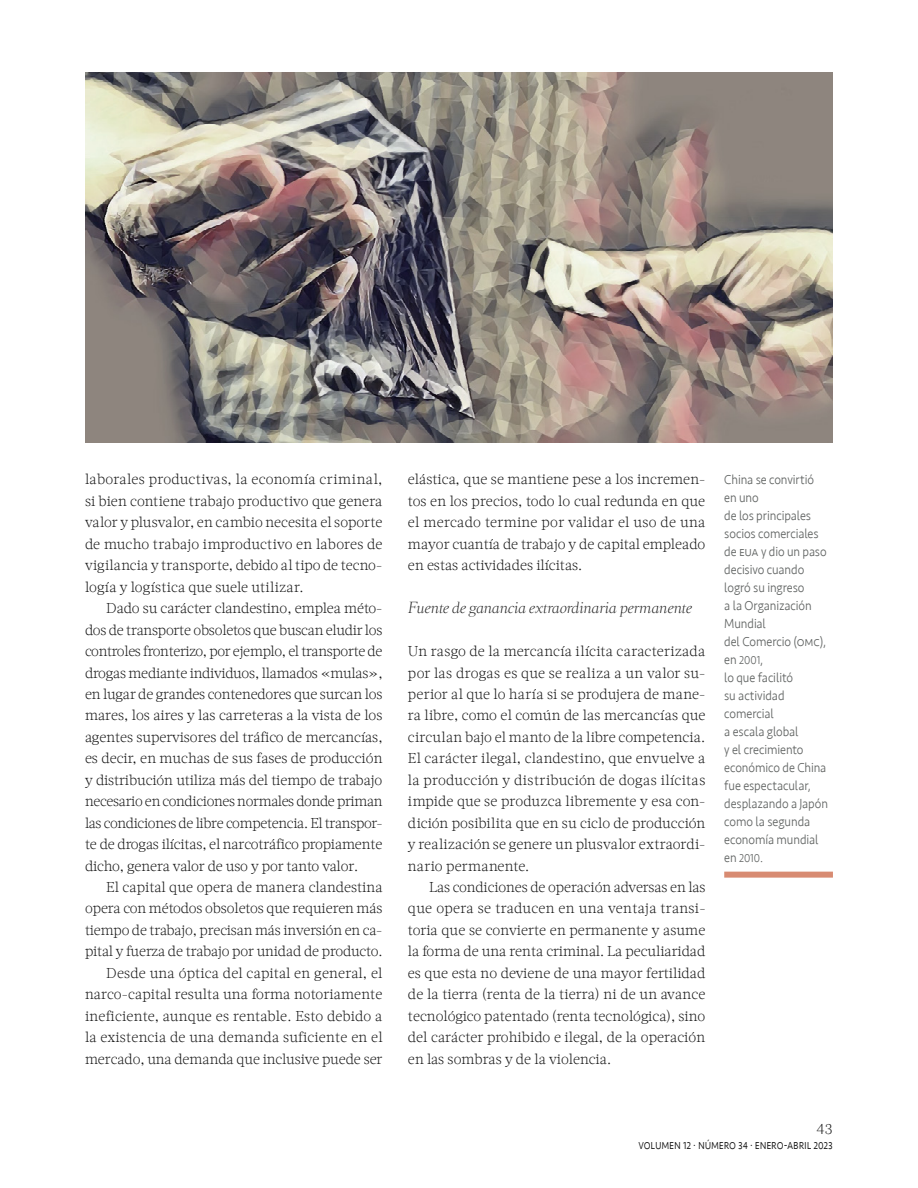
<style>
.page{position:relative;width:918px;height:1188px;background:#fff}
.page>*{position:absolute;margin:0;border:0;box-sizing:border-box;transform-origin:0 0}
.t1{font:300 15px "Acta W01";color:#121212}
.t2{font:300 14.25px/21.5px "Acta W01";color:#121212;text-align:justify}
.t3{font:italic 300 14.25px "Sang Bleu BP";letter-spacing:.005em;color:#121212}
.t4{font:300 13.5px/18px "Seravek";letter-spacing:-.005em;color:#606362;scale:.91 1}
.t5{font:300 13.5px "Seravek";letter-spacing:-.015em;color:#121212;scale:.8 1}
.t6{font:300 11.85px "Seravek";letter-spacing:-.005em;color:#606362;scale:.91 1}
.s1{font-size:13.5px}
</style>
<div class="page">
<div style="left:724px;top:872px;width:109px;height:6px;background:#d88b72"></div>
<img style="left:85px;top:73px;width:748px;height:369px">
<p class="t2" style="left:85px;top:469px;width:299px">laborales productivas, la economía criminal, si bien contiene trabajo productivo que genera valor y plusvalor, en cambio necesita el soporte de mucho trabajo improductivo en labores de vigilancia y transporte, debido al tipo de tecno&shy;logía y logística que suele utilizar.</p>
<p class="t2" style="left:85px;top:598px;width:299px;text-indent:21px">Dado su carácter clandestino, emplea méto&shy;dos de transporte obsoletos que buscan eludir los controles fronterizo, por ejemplo, el transporte de drogas mediante individuos, llamados «mulas», en lugar de grandes contenedores que surcan los mares, los aires y las carreteras a la vista de los agentes supervisores del tráfico de mercancías, es decir, en muchas de sus fases de producción y distribución utiliza más del tiempo de trabajo necesario en condiciones normales donde priman las condiciones de libre competencia. El transpor&shy;te de drogas ilícitas, el narcotráfico propiamente dicho, genera valor de uso y por tanto valor.</p>
<p class="t2" style="left:85px;top:876px;width:299px;text-align:right">El capital que opera de manera clandestina opera con métodos obsoletos que requieren más tiempo de trabajo, precisan más inversión en ca&shy;pital y fuerza de trabajo por unidad de producto.<br>Desde una óptica del capital en general, el narco-capital resulta una forma notoriamente ineficiente, aunque es rentable. Esto debido a la existencia de una demanda suficiente en el mercado, una demanda que inclusive puede ser</p>
<p class="t2" style="left:408px;top:469px;width:299px">elástica, que se mantiene pese a los incremen&shy;tos en los precios, todo lo cual redunda en que el mercado termine por validar el uso de una mayor cuantía de trabajo y de capital empleado en estas actividades ilícitas.</p>
<p class="t3" style="left:408px;top:598px;width:285px">Fuente de ganancia extraordinaria permanente</p>
<p class="t2" style="left:408px;top:640px;width:299px">Un rasgo de la mercancía ilícita caracterizada por las drogas es que se realiza a un valor su&shy;perior al que lo haría si se produjera de mane&shy;ra libre, como el común de las mercancías que circulan bajo el manto de la libre competencia.<br>El carácter ilegal, clandestino, que envuelve a la producción y distribución de dogas ilícitas impide que se produzca libremente y esa con&shy;dición posibilita que en su ciclo de producción y realización se genere un plusvalor extraordi&shy;nario permanente.</p>
<p class="t2" style="left:408px;top:876px;width:299px;text-indent:21px">Las condiciones de operación adversas en las que opera se traducen en una ventaja transi&shy;toria que se convierte en permanente y asume la forma de una renta criminal. La peculiaridad es que esta no deviene de una mayor fertilidad de la tierra (renta de la tierra) ni de un avance tecnológico patentado (renta tecnológica), sino del carácter prohibido e ilegal, de la operación en las sombras y de la violencia.</p>
<p class="t4" style="left:724px;top:471px;width:114px">China se convirtió en uno<br>de los principales socios comerciales de eua y dio un paso decisivo cuando logró su ingreso<br>a la Organización<br>Mundial<br>del Comercio (omc),</p>
<p class="t6" style="left:724px;top:653px;width:44px"><span class="s1">en</span> 2001<span class="s1">,</span></p>
<p class="t4" style="left:724px;top:669px;width:116px">lo que facilitó<br>su actividad comercial<br>a escala global<br>y el crecimiento económico de China fue espectacular, desplazando a Japón como la segunda economía mundial</p>
<p class="t6" style="left:724px;top:851px;width:44px"><span class="s1">en</span> 2010<span class="s1">.</span></p>
<p class="t1" style="left:817px;top:1120px;width:18px">43</p>
<p class="t5" style="left:639px;top:1137px;width:244px">volumen 12 · número 34 · enero-abril 2023</p>
</div>
